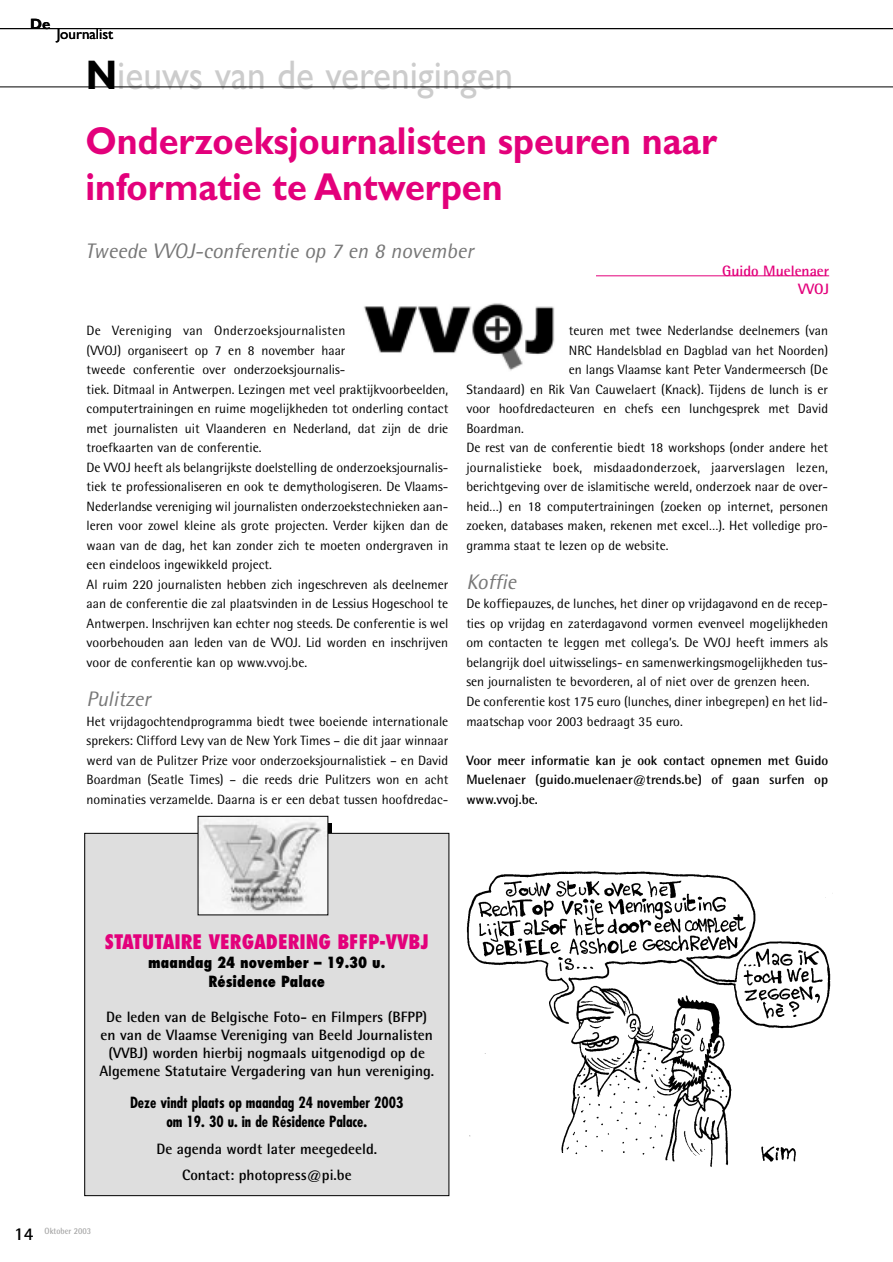
<style>
.page{position:relative;width:893px;height:1262px;background:#fff}
.page>*{position:absolute;margin:0;border:0;box-sizing:border-box;transform-origin:0 0}
.t1{font:41.55px "Gill Sans";color:#ccc;scale:.9 1}
.t2{font:700 39px/46.8px "Gill Sans";color:#e3007b;scale:.92 1}
.t3{font:italic 21px "Rotis Semi Sans";color:#777}
.t4{font:800 condensed 19.5px "Futura";color:#e3007b}
.t5{font:700 15px/18px "Rotis Semi Sans";color:#000;text-align:center}
.t6{font:700 condensed 15px/19px "Futura";color:#000;text-align:center}
.t7{font:800 condensed 15px/18.6px "Futura";color:#000;text-align:center}
.t8{font:700 15px/18px "Rotis Semi Sans";color:#e3007b;text-align:right}
.t9{font:15px "Gill Sans";color:#000}
.t10{font:700 15px "Gill Sans";color:#000}
.t11{font:13.5px/19.5px "Rotis Semi Sans";color:#000}
.t12{font:700 13.5px/19.5px "Rotis Semi Sans";color:#000;text-align:justify}
.t13{font:13.5px "Rotis Semi Sans";letter-spacing:.02em;color:#000}
.t14{font:700 9px "Rotis Semi Sans";color:#a5a5a5;scale:.9 1}
.s1{font-weight:700;color:#000}
.s2{font-size:18px;color:#000}
</style>
<div class="page">
<hr style="left:0;top:28px;width:892px;height:1px;background:#000">
<hr style="left:0;top:87px;width:892px;height:1px;background:#000">
<img style="left:364px;top:303px;width:191px;height:68px">
<hr style="left:596px;top:275px;width:233px;height:1px;background:#e3007b">
<div style="left:85px;top:833px;width:364px;height:362px;background:#dedede"></div>
<img style="left:200px;top:818px;width:126px;height:95px">
<img style="left:466px;top:871px;width:367px;height:296px">
<p class="t10" style="left:30px;top:19px;width:22px">De</p>
<p class="t9" style="left:57px;top:29px;width:58px">Journalist</p>
<h1 class="t1" style="left:86px;top:60px;width:476px"><span class="s1">N</span>ieuws van de verenigingen</h1>
<h2 class="t2" style="left:85px;top:121px;width:688px">Onderzoeksjournalisten speuren naar informatie te Antwerpen</h2>
<h3 class="t3" style="left:85px;top:243px;width:389px">Tweede VVOJ-conferentie op 7 en 8 november</h3>
<p class="t11" style="left:87px;top:322px;width:363px">De Vereniging van Onderzoeksjournalisten<br>(VVOJ) organiseert op 7 en 8 november haar<br>tweede conferentie over onderzoeksjournalis-<br>tiek. Ditmaal in Antwerpen. Lezingen met veel praktijkvoorbeelden, computertrainingen en ruime mogelijkheden tot onderling contact met journalisten uit Vlaanderen en Nederland, dat zijn de drie troefkaarten van de conferentie.<br>De VVOJ heeft als belangrijkste doelstelling de onderzoeksjournalis&shy;tiek te professionaliseren en ook te demythologiseren. De Vlaams-Nederlandse vereniging wil journalisten onderzoekstechnieken aan&shy;leren voor zowel kleine als grote projecten. Verder kijken dan de waan van de dag, het kan zonder zich te moeten ondergraven in een eindeloos ingewikkeld project.<br>Al ruim 220 journalisten hebben zich ingeschreven als deelnemer aan de conferentie die zal plaatsvinden in de Lessius Hogeschool te Antwerpen. Inschrijven kan echter nog steeds. De conferentie is wel voorbehouden aan leden van de VVOJ. Lid worden en inschrijven voor de conferentie kan op www.vvoj.be.</p>
<h3 class="t3" style="left:87px;top:691px;width:65px">Pulitzer</h3>
<p class="t11" style="left:87px;top:712px;width:363px;text-align:justify">Het vrijdagochtendprogramma biedt twee boeiende internationale sprekers: Clifford Levy van de New York Times – die dit jaar winnaar werd van de Pulitzer Prize voor onderzoeksjournalistiek – en David Boardman (Seatle Times) – die reeds drie Pulitzers won en acht nominaties verzamelde. Daarna is er een debat tussen hoofdredac-</p>
<p class="t8" style="left:722px;top:263px;width:108px">Guido Muelenaer<br>VVOJ</p>
<p class="t11" style="left:569px;top:322px;width:261px">teuren met twee Nederlandse deelnemers (van</p>
<p class="t11" style="left:569px;top:342px;width:261px">NRC Handelsblad en Dagblad van het Noorden)</p>
<p class="t11" style="left:569px;top:361px;width:261px">en langs Vlaamse kant Peter Vandermeersch (De</p>
<p class="t11" style="left:466px;top:381px;width:363px">Standaard) en Rik Van Cauwelaert (Knack). Tijdens de lunch is er</p>
<p class="t11" style="left:466px;top:400px;width:363px">voor hoofdredacteuren en chefs een lunchgesprek met David</p>
<p class="t11" style="left:466px;top:420px;width:59px">Boardman.</p>
<p class="t11" style="left:466px;top:439px;width:363px">De rest van de conferentie biedt 18 workshops (onder andere het</p>
<p class="t13" style="left:466px;top:462px;width:363px">journalistieke boek, misdaadonderzoek, jaarverslagen lezen,</p>
<p class="t11" style="left:466px;top:478px;width:363px">berichtgeving over de islamitische wereld, onderzoek naar de over-</p>
<p class="t11" style="left:466px;top:498px;width:363px">heid…) en 18 computertrainingen (zoeken op internet, personen</p>
<p class="t11" style="left:466px;top:517px;width:363px">zoeken, databases maken, rekenen met excel…). Het volledige pro-</p>
<p class="t11" style="left:466px;top:537px;width:204px">gramma staat te lezen op de website.</p>
<h3 class="t3" style="left:466px;top:574px;width:51px">Koffie</h3>
<p class="t11" style="left:466px;top:595px;width:363px">De koffiepauzes, de lunches, het diner op vrijdagavond en de recep&shy;ties op vrijdag en zaterdagavond vormen evenveel mogelijkheden om contacten te leggen met collega’s. De VVOJ heeft immers als belangrijk doel uitwisselings- en samenwerkingsmogelijkheden tus&shy;sen journalisten te bevorderen, al of niet over de grenzen heen.<br>De conferentie kost 175 euro (lunches, diner inbegrepen) en het lid&shy;maatschap voor 2003 bedraagt 35 euro.</p>
<p class="t12" style="left:466px;top:751px;width:363px">Voor meer informatie kan je ook contact opnemen met Guido Muelenaer (guido.muelenaer@trends.be) of gaan surfen op www.vvoj.be.</p>
<h3 class="t4" style="left:105px;top:933px;width:325px">STATUTAIRE VERGADERING BFFP-VVBJ</h3>
<p class="t7" style="left:148px;top:954px;width:238px">maandag 24 november – 19.30 u.<br>Résidence Palace</p>
<p class="t5" style="left:99px;top:1009px;width:336px">De leden van de Belgische Foto- en Filmpers (BFPP) en van de Vlaamse Vereniging van Beeld Journalisten (VVBJ) worden hierbij nogmaals uitgenodigd op de Algemene Statutaire Vergadering van hun vereniging.</p>
<p class="t6" style="left:130px;top:1093px;width:275px">Deze vindt plaats op maandag 24 november 2003 om 19. 30 u. in de Résidence Palace.</p>
<p class="t5" style="left:156px;top:1138px;width:222px;line-height:25.5px">De agenda wordt later meegedeeld.<br>Contact: photopress@pi.be</p>
<p class="t14" style="left:14px;top:1227px;width:87px"><span class="s2">14</span> Oktober 2003</p>
</div>
